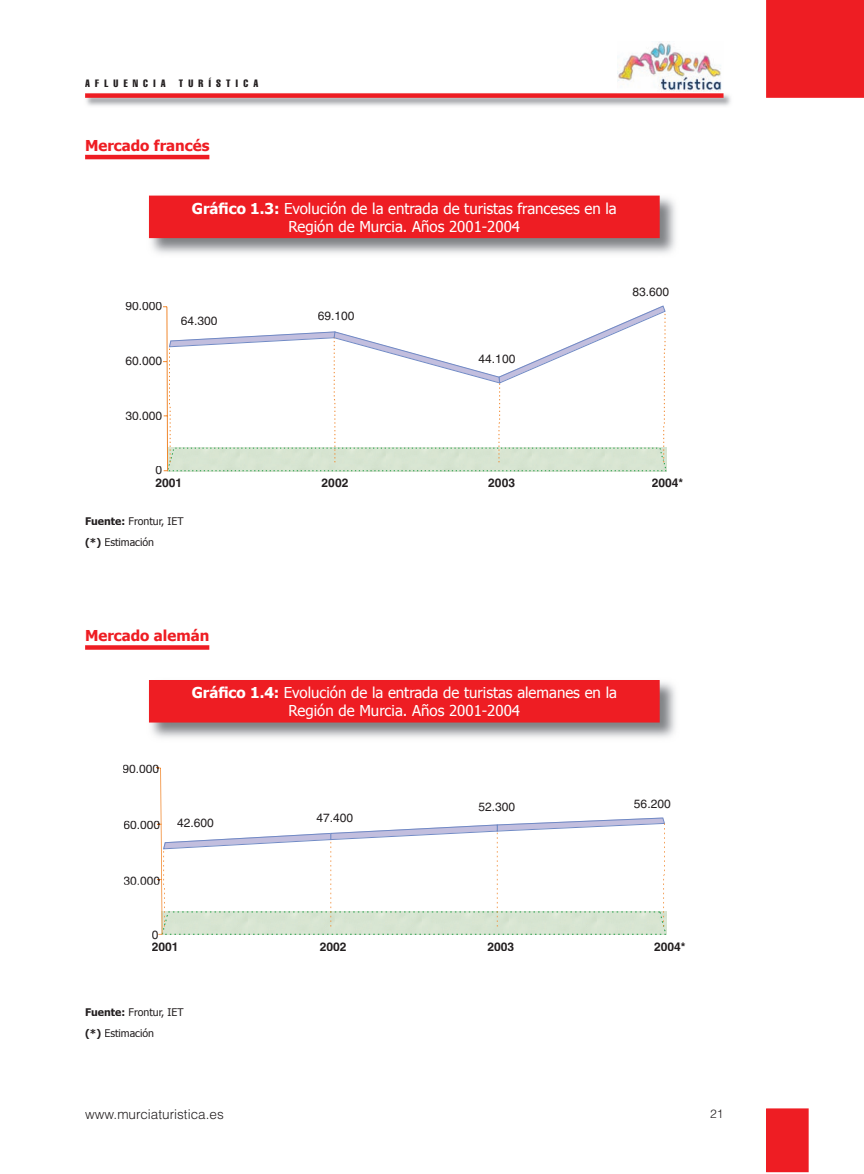
<style>
.page{position:relative;width:864px;height:1174px;background:#fff}
.page>*{position:absolute;margin:0;border:0;box-sizing:border-box;transform-origin:0 0}
.t1{font:15px/18px "Tahoma";color:#fff;text-align:center}
.t2{font:700 15px "Tahoma";color:#ee1d23}
.t3{font:300 13.5px "Helvetica";color:#231f20}
.t4{font:12px "Helvetica";color:#231f20}
.t5{font:700 12px "Helvetica";color:#231f20}
.t6{font:300 12px "Helvetica";color:#231f20}
.t7{font:10.5px/21px "Tahoma";color:#231f20}
.t8{font:extra-condensed 10.5px "Helvetica";letter-spacing:.5em;color:#231f20}
.s1{font-weight:700}
</style>
<div class="page">
<img style="left:617px;top:41px;width:105px;height:51px">
<img style="left:86px;top:93px;width:645px;height:13px">
<div style="left:85px;top:93px;width:638px;height:5px;background:#ee1d23"></div>
<div style="left:766px;top:1px;width:96px;height:96px;background:#ee1d23"></div>
<div style="left:765px;top:0;width:98px;height:98px;border:2px solid #ee1d23"></div>
<div style="left:766px;top:1109px;width:41px;height:62px;background:#ee1d23"></div>
<div style="left:765px;top:1108px;width:43px;height:64px;border:2px solid #ee1d23"></div>
<hr style="left:85px;top:155px;width:124px;height:4px;background:#ee1d23">
<svg style="left:85px;top:645px;width:124px;height:4px"></svg>
<img style="left:148px;top:195px;width:528px;height:59px">
<div style="left:150px;top:196px;width:508px;height:41px;background:#ee1d23"></div>
<div style="left:149px;top:196px;width:510px;height:42px;border:2px solid #ee1d23"></div>
<svg style="left:163px;top:306px;width:502px;height:165px"></svg>
<img style="left:148px;top:680px;width:528px;height:58px">
<div style="left:150px;top:680px;width:508px;height:42px;background:#ee1d23"></div>
<svg style="left:161px;top:911px;width:505px;height:24px"></svg>
<svg style="left:157px;top:767px;width:507px;height:167px"></svg>
<svg style="left:157px;top:817px;width:508px;height:32px"></svg>
<p class="t8" style="left:85px;top:77px;width:175px">AFLUENCIA TURÍSTICA</p>
<p class="t2" style="left:85px;top:136px;width:126px">Mercado francés</p>
<p class="t1" style="left:192px;top:199px;width:426px"><span class="s1">Gráfico 1.3:</span> Evolución de la entrada de turistas franceses en la<br>Región de Murcia. Años 2001-2004</p>
<p class="t4" style="left:125px;top:299px;width:38px">90.000</p>
<p class="t4" style="left:125px;top:354px;width:38px">60.000</p>
<p class="t4" style="left:125px;top:408px;width:38px">30.000</p>
<p class="t4" style="left:155px;top:463px;width:8px">0</p>
<p class="t4" style="left:181px;top:313px;width:38px">64.300</p>
<p class="t4" style="left:317px;top:309px;width:38px">69.100</p>
<p class="t4" style="left:478px;top:352px;width:38px">44.100</p>
<p class="t4" style="left:632px;top:285px;width:38px">83.600</p>
<p class="t5" style="left:155px;top:476px;width:28px">2001</p>
<p class="t5" style="left:321px;top:476px;width:28px">2002</p>
<p class="t5" style="left:488px;top:476px;width:28px">2003</p>
<p class="t5" style="left:651px;top:476px;width:33px">2004*</p>
<p class="t7" style="left:85px;top:510px;width:100px"><span class="s1">Fuente:</span> Frontur, IET <span class="s1">(*)</span> Estimación</p>
<p class="t2" style="left:85px;top:626px;width:126px">Mercado alemán</p>
<p class="t1" style="left:191px;top:683px;width:426px"><span class="s1">Gráfico 1.4:</span> Evolución de la entrada de turistas alemanes en la<br>Región de Murcia. Años 2001-2004</p>
<p class="t4" style="left:122px;top:761px;width:38px">90.000</p>
<p class="t4" style="left:123px;top:818px;width:38px">60.000</p>
<p class="t4" style="left:177px;top:815px;width:38px">42.600</p>
<p class="t4" style="left:316px;top:811px;width:38px">47.400</p>
<p class="t4" style="left:478px;top:800px;width:38px">52.300</p>
<p class="t4" style="left:633px;top:797px;width:38px">56.200</p>
<p class="t4" style="left:123px;top:873px;width:38px">30.000</p>
<p class="t4" style="left:152px;top:928px;width:8px">0</p>
<p class="t5" style="left:152px;top:939px;width:28px">2001</p>
<p class="t5" style="left:319px;top:939px;width:28px">2002</p>
<p class="t5" style="left:487px;top:939px;width:28px">2003</p>
<p class="t5" style="left:653px;top:939px;width:33px">2004*</p>
<p class="t7" style="left:85px;top:1001px;width:100px"><span class="s1">Fuente:</span> Frontur, IET <span class="s1">(*)</span> Estimación</p>
<p class="t3" style="left:85px;top:1105px;width:140px">www.murciaturistica.es</p>
<p class="t6" style="left:709px;top:1106px;width:15px">21</p>
</div>
